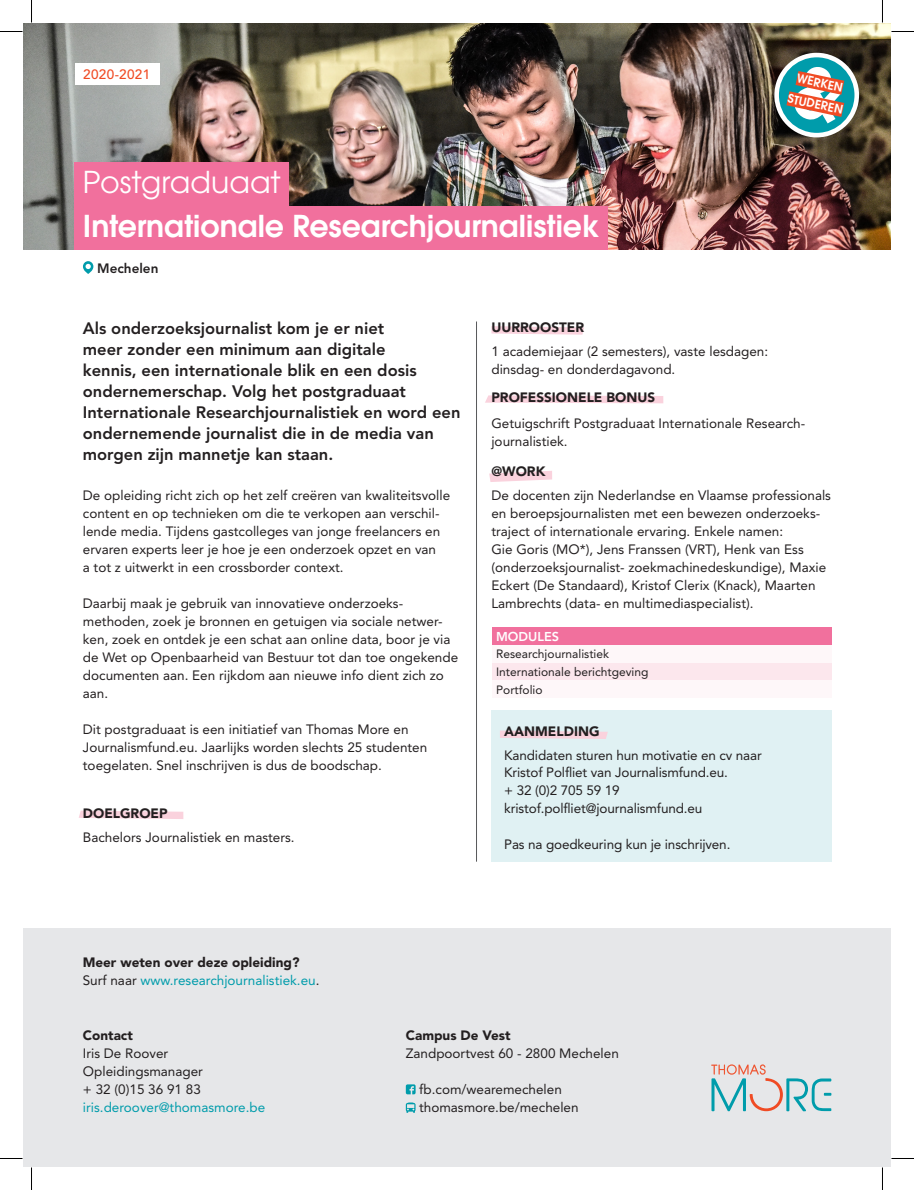
<style>
.page{position:relative;width:914px;height:1190px;background:#fff}
.page>*{position:absolute;margin:0;border:0;box-sizing:border-box;transform-origin:0 0}
.t1{font:600 30px "ITC Avant Garde Std";color:#fff}
.t2{font:30px "ITC Avant Garde Std";letter-spacing:.005em;color:#fff}
.SP_inleiding{font:800 16.5px/21px "Avenir LT Std";color:#231f20}
.SP_Broodtekst{font:13.5px/18px "Avenir LT Std";color:#231f20}
.SP_broodtekst_troeve{font:13.5px "Avenir LT Std";letter-spacing:-.01em;color:#231f20}
.SP_Broodtekst-2{font:13.5px/18px "Avenir LT Std";color:#009cab}
.SP_troeftitel{font:900 13.5px "Avenir LT Std";color:#231f20}
.SP_tussentitel{font:900 13.5px "Avenir LT Std";color:#231f20}
.SP_Broodtekst-3{font:900 13.5px "Avenir LT Std";color:#231f20}
.t3{font:500 13.5px "Avenir LT Std";letter-spacing:.025em;color:#f04b24}
.SP_tabel_brood{font:800 13.5px "Avenir LT Std";color:#231f20}
.SP_tabel_titel_wit{font:800 12.75px "Avenir LT Std";color:#fff}
.SP_tabel_brood-2{font:12px "Avenir LT Std";color:#231f20}
.SP-INTERESSE_titel{font:600 11.85px/21.8px "ITC Avant Garde Std";color:#fff;text-align:center}
.s1{font-weight:900;color:#231f20}
.s2{color:#231f20}
</style>
<div class="page">
<div style="left:23px;top:929px;width:867px;height:238px;background:#e6e7e9"></div>
<svg style="left:711px;top:1064px;width:120px;height:47px"></svg>
<svg style="left:406px;top:1084px;width:9px;height:10px"></svg>
<svg style="left:406px;top:1102px;width:9px;height:11px"></svg>
<svg style="left:79px;top:810px;width:104px;height:9px"></svg>
<hr style="left:476px;top:321px;width:1px;height:540px;background:#57585a">
<div style="left:491px;top:710px;width:340px;height:151px;background:#e0f1f3"></div>
<svg style="left:500px;top:730px;width:107px;height:9px"></svg>
<svg style="left:83px;top:261px;width:10px;height:13px"></svg>
<div style="left:492px;top:627px;width:339px;height:18px;background:#f1709d"></div>
<div style="left:492px;top:645px;width:339px;height:18px;background:#fef7f9"></div>
<div style="left:492px;top:663px;width:339px;height:17px;background:#fce7ed"></div>
<div style="left:492px;top:680px;width:339px;height:18px;background:#fef7f9"></div>
<svg style="left:491px;top:326px;width:93px;height:9px"></svg>
<svg style="left:485px;top:395px;width:178px;height:8px"></svg>
<svg style="left:489px;top:471px;width:63px;height:11px"></svg>
<img style="left:23px;top:23px;width:867px;height:226px">
<div style="left:74px;top:206px;width:533px;height:43px;background:#f1709d"></div>
<div style="left:74px;top:162px;width:215px;height:44px;background:#f1709d"></div>
<svg style="left:774px;top:53px;width:85px;height:84px"></svg>
<svg style="left:770px;top:61px;width:92px;height:80px"></svg>
<div style="left:75px;top:63px;width:84px;height:22px;background:#fff"></div>
<svg style="left:0;top:31px;width:22px;height:1px"></svg>
<svg style="left:891px;top:31px;width:22px;height:1px"></svg>
<svg style="left:0;top:1158px;width:22px;height:1px"></svg>
<svg style="left:891px;top:1158px;width:22px;height:1px"></svg>
<svg style="left:31px;top:0;width:1px;height:22px"></svg>
<svg style="left:31px;top:1167px;width:1px;height:23px"></svg>
<svg style="left:882px;top:0;width:1px;height:22px"></svg>
<svg style="left:882px;top:1167px;width:1px;height:23px"></svg>
<p class="t3" style="left:83px;top:67px;width:69px">2020-2021</p>
<p class="t2" style="left:83px;top:164px;width:199px">Postgraduaat</p>
<p class="t1" style="left:83px;top:206px;width:517px">Internationale Researchjournalistiek</p>
<p class="SP_tabel_brood" style="left:97px;top:260px;width:63px">Mechelen</p>
<p class="SP-INTERESSE_titel" style="left:794px;top:66px;width:58px;rotate:12deg">WERKEN<br>STUDEREN</p>
<p class="SP_inleiding" style="left:83px;top:318px;width:379px">Als onderzoeksjournalist kom je er niet<br>meer zonder een minimum aan digitale<br>kennis, een internationale blik en een dosis ondernemerschap. Volg het postgraduaat Internationale Researchjournalistiek en word een ondernemende journalist die in de media van morgen zijn mannetje kan staan.</p>
<p class="SP_Broodtekst" style="left:83px;top:486px;width:369px">De opleiding richt zich op het zelf creëren van kwaliteitsvolle content en op technieken om die te verkopen aan verschil&shy;lende media. Tijdens gastcolleges van jonge freelancers en ervaren experts leer je hoe je een onderzoek opzet en van<br>a tot z uitwerkt in een crossborder context.</p>
<p class="SP_Broodtekst" style="left:83px;top:594px;width:377px">Daarbij maak je gebruik van innovatieve onderzoeks&shy;methoden, zoek je bronnen en getuigen via sociale netwer&shy;ken, zoek en ontdek je een schat aan online data, boor je via de Wet op Openbaarheid van Bestuur tot dan toe ongekende documenten aan. Een rijkdom aan nieuwe info dient zich zo aan.</p>
<p class="SP_Broodtekst" style="left:83px;top:720px;width:346px">Dit postgraduaat is een initiatief van Thomas More en<br>Journalismfund.eu. Jaarlijks worden slechts 25 studenten toegelaten. Snel inschrijven is dus de boodschap.</p>
<p class="SP_tussentitel" style="left:83px;top:805px;width:86px">DOELGROEP</p>
<p class="SP_Broodtekst" style="left:83px;top:828px;width:213px">Bachelors Journalistiek en masters.</p>
<p class="SP_tussentitel" style="left:491px;top:319px;width:94px">UURROOSTER</p>
<p class="SP_Broodtekst" style="left:491px;top:342px;width:278px">1 academiejaar (2 semesters), vaste lesdagen:</p>
<p class="SP_Broodtekst" style="left:491px;top:360px;width:185px">dinsdag- en donderdagavond.</p>
<p class="SP_troeftitel" style="left:491px;top:389px;width:165px">PROFESSIONELE BONUS</p>
<p class="SP_Broodtekst" style="left:491px;top:414px;width:314px">Getuigschrift Postgraduaat Internationale Research&shy;journalistiek.</p>
<p class="SP_tussentitel" style="left:491px;top:463px;width:56px">@WORK</p>
<p class="SP_Broodtekst" style="left:491px;top:486px;width:341px">De docenten zijn Nederlandse en Vlaamse professionals en beroepsjournalisten met een bewezen onderzoeks&shy;traject of internationale ervaring. Enkele namen:<br>Gie Goris (MO*), Jens Franssen (VRT), Henk van Ess (onderzoeksjournalist- zoekmachinedeskundige), Maxie Eckert (De Standaard), Kristof Clerix (Knack), Maarten Lambrechts (data- en multimediaspecialist).</p>
<p class="SP_tabel_titel_wit" style="left:496px;top:629px;width:65px">MODULES</p>
<p class="SP_tabel_brood-2" style="left:496px;top:647px;width:114px">Researchjournalistiek</p>
<p class="SP_tabel_brood-2" style="left:496px;top:665px;width:154px">Internationale berichtgeving</p>
<p class="SP_tabel_brood-2" style="left:496px;top:682px;width:48px">Portfolio</p>
<p class="SP_troeftitel" style="left:504px;top:723px;width:97px">AANMELDING</p>
<p class="SP_broodtekst_troeve" style="left:504px;top:747px;width:259px">Kandidaten sturen hun motivatie en cv naar</p>
<p class="SP_broodtekst_troeve" style="left:504px;top:765px;width:225px">Kristof Polfliet van Journalismfund.eu.</p>
<p class="SP_broodtekst_troeve" style="left:504px;top:783px;width:117px">+ 32 (0)2 705 59 19</p>
<p class="SP_broodtekst_troeve" style="left:504px;top:801px;width:200px">kristof.polfliet@journalismfund.eu</p>
<p class="SP_broodtekst_troeve" style="left:504px;top:836px;width:228px">Pas na goedkeuring kun je inschrijven.</p>
<p class="SP_Broodtekst-2" style="left:83px;top:953px;width:238px"><span class="s1">Meer weten over deze opleiding?<br></span><span class="s2">Surf naar</span> www.researchjournalistiek.eu<span class="s2">.</span></p>
<p class="SP_Broodtekst-3" style="left:83px;top:1026px;width:51px">Contact</p>
<p class="SP_Broodtekst" style="left:83px;top:1044px;width:87px">Iris De Roover</p>
<p class="SP_Broodtekst" style="left:83px;top:1062px;width:122px">Opleidingsmanager</p>
<p class="SP_Broodtekst" style="left:83px;top:1080px;width:119px">+ 32 (0)15 36 91 83</p>
<p class="SP_Broodtekst-2" style="left:83px;top:1098px;width:184px">iris.deroover@thomasmore.be</p>
<p class="SP_Broodtekst-3" style="left:406px;top:1026px;width:106px">Campus De Vest</p>
<p class="SP_Broodtekst" style="left:406px;top:1044px;width:214px">Zandpoortvest 60 - 2800 Mechelen</p>
<p class="SP_Broodtekst" style="left:419px;top:1080px;width:144px">fb.com/wearemechelen</p>
<p class="SP_Broodtekst" style="left:419px;top:1098px;width:161px">thomasmore.be/mechelen</p>
</div>
